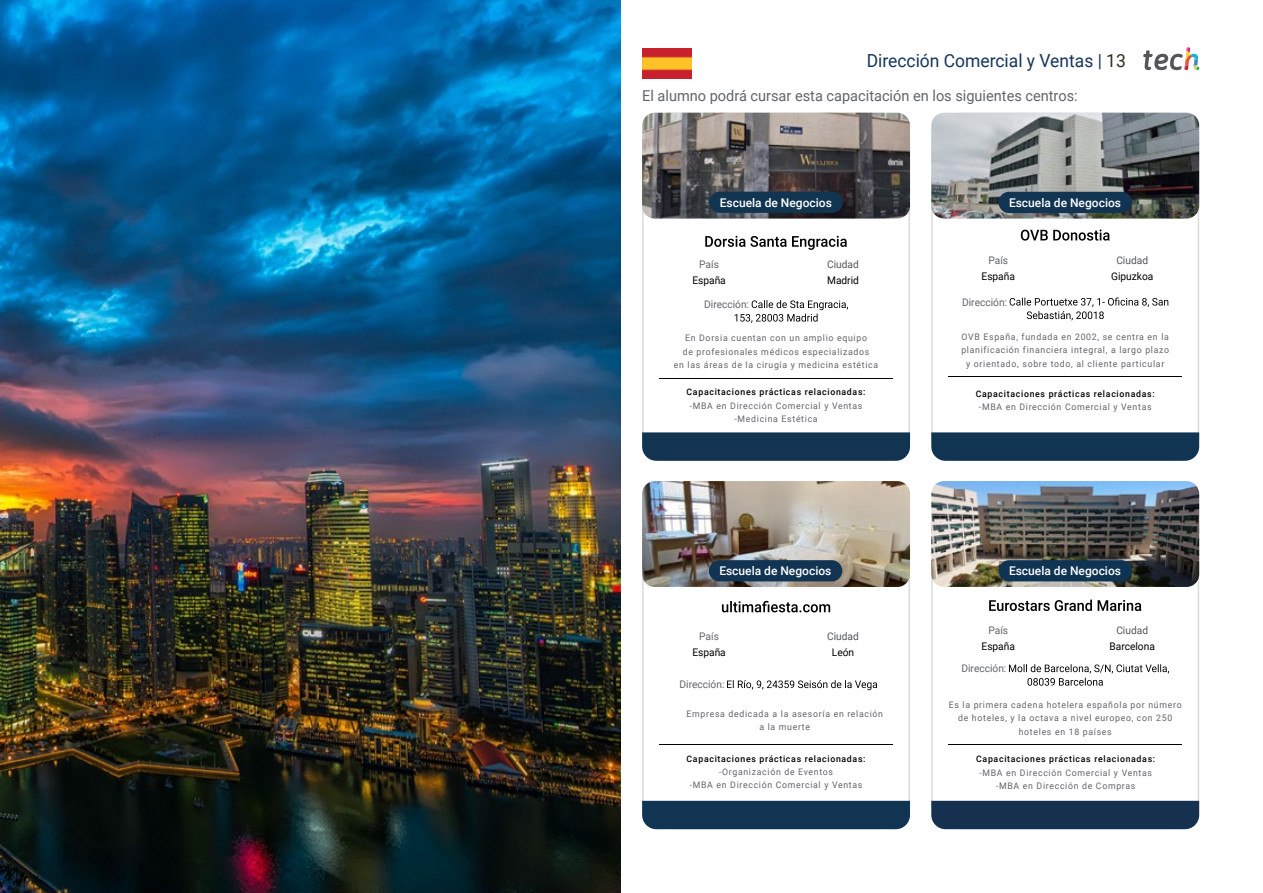
<style>
.page{position:relative;width:1263px;height:893px;background:#fff}
.page>*{position:absolute;margin:0;border:0;box-sizing:border-box;transform-origin:0 0}
.t1{font:18px "Roboto";color:#16355a}
.t2{font:15px "Roboto";color:#61646a}
.t3{font:500 12px "Roboto";color:#fff}
.t4{font:10.5px "Roboto";color:#61646a}
.t5{font:10.5px "Roboto";color:#000}
.t6{font:10.5px "Roboto";color:#52555b}
.t7{font:9px/13.5px "Roboto";letter-spacing:.08em;color:#61646a;text-align:center}
.t8{font:500 9px "Roboto";letter-spacing:.08em;color:#000}
.s1{color:#153559}
.s2{color:#312e20}
</style>
<div class="page">
<img style="left:0;top:0;width:621px;height:893px">
<svg style="left:1143px;top:47px;width:56px;height:24px"></svg>
<img style="left:642px;top:49px;width:49px;height:30px">
<svg style="left:642px;top:112px;width:269px;height:325px"></svg>
<svg style="left:642px;top:432px;width:268px;height:29px"></svg>
<hr style="left:659px;top:378px;width:234px;height:1px;background:#000">
<svg style="left:705px;top:236px;width:142px;height:14px"></svg>
<svg style="left:734px;top:300px;width:114px;height:23px"></svg>
<img style="left:642px;top:113px;width:268px;height:106px">
<div style="left:709px;top:192px;width:134px;height:21px;background:#113551;border-radius:11px"></div>
<svg style="left:931px;top:112px;width:269px;height:337px"></svg>
<img style="left:931px;top:113px;width:268px;height:106px">
<div style="left:998px;top:192px;width:134px;height:21px;background:#113452;border-radius:11px"></div>
<svg style="left:931px;top:432px;width:268px;height:29px"></svg>
<hr style="left:948px;top:376px;width:234px;height:1px;background:#000">
<svg style="left:1021px;top:230px;width:89px;height:11px"></svg>
<svg style="left:1009px;top:298px;width:159px;height:22px"></svg>
<svg style="left:642px;top:552px;width:269px;height:278px"></svg>
<img style="left:642px;top:481px;width:268px;height:106px">
<div style="left:709px;top:560px;width:133px;height:21px;background:#113452;border-radius:11px"></div>
<div style="left:642px;top:801px;width:268px;height:28px;background:#113452"></div>
<hr style="left:659px;top:744px;width:234px;height:1px;background:#000">
<svg style="left:722px;top:601px;width:108px;height:11px"></svg>
<svg style="left:727px;top:680px;width:150px;height:10px"></svg>
<svg style="left:931px;top:492px;width:269px;height:338px"></svg>
<hr style="left:948px;top:745px;width:234px;height:1px;background:#000">
<svg style="left:989px;top:600px;width:152px;height:11px"></svg>
<svg style="left:1009px;top:664px;width:160px;height:22px"></svg>
<div style="left:931px;top:801px;width:268px;height:28px;background:#16314f"></div>
<img style="left:931px;top:481px;width:268px;height:106px">
<div style="left:998px;top:560px;width:134px;height:21px;background:#0f3352;border-radius:11px"></div>
<h1 class="t1" style="left:867px;top:48px;width:261px">Dirección Comercial y Ventas <span class="s1">|</span> <span class="s2">13</span></h1>
<h2 class="t2" style="left:642px;top:86px;width:437px">El alumno podrá cursar esta capacitación en los siguientes centros:</h2>
<h3 class="t3" style="left:720px;top:194px;width:114px">Escuela de Negocios</h3>
<p class="t4" style="left:699px;top:257px;width:21px">País</p>
<p class="t5" style="left:692px;top:273px;width:35px">España</p>
<p class="t6" style="left:827px;top:257px;width:33px">Ciudad</p>
<p class="t5" style="left:827px;top:273px;width:33px">Madrid</p>
<p class="t4" style="left:704px;top:297px;width:46px">Dirección:</p>
<p class="t7" style="left:674px;top:331px;width:206px">En Dorsia cuentan con un amplio equipo<br>de profesionales médicos especializados<br>en las áreas de la cirugía y medicina estética</p>
<p class="t8" style="left:686px;top:386px;width:180px">Capacitaciones prácticas relacionadas:</p>
<p class="t7" style="left:690px;top:398px;width:174px">-MBA en Dirección Comercial y Ventas -Medicina Estética</p>
<h3 class="t3" style="left:719px;top:563px;width:114px">Escuela de Negocios</h3>
<p class="t4" style="left:699px;top:629px;width:21px">País</p>
<p class="t5" style="left:692px;top:645px;width:35px">España</p>
<p class="t6" style="left:827px;top:629px;width:33px">Ciudad</p>
<p class="t5" style="left:832px;top:645px;width:24px">León</p>
<p class="t4" style="left:680px;top:677px;width:46px">Dirección:</p>
<p class="t7" style="left:686px;top:706px;width:198px">Empresa dedicada a la asesoría en relación a la muerte</p>
<p class="t8" style="left:686px;top:752px;width:180px">Capacitaciones prácticas relacionadas:</p>
<p class="t7" style="left:690px;top:765px;width:174px">-Organización de Eventos<br>-MBA en Dirección Comercial y Ventas</p>
<h3 class="t3" style="left:1009px;top:194px;width:114px">Escuela de Negocios</h3>
<p class="t4" style="left:988px;top:253px;width:21px">País</p>
<p class="t5" style="left:981px;top:269px;width:35px">España</p>
<p class="t6" style="left:1116px;top:253px;width:33px">Ciudad</p>
<p class="t5" style="left:1111px;top:269px;width:44px">Gipuzkoa</p>
<p class="t4" style="left:962px;top:294px;width:46px">Dirección:</p>
<p class="t7" style="left:961px;top:330px;width:209px">OVB España, fundada en 2002, se centra en la planificación financiera integral, a largo plazo y orientado, sobre todo, al cliente particular</p>
<p class="t8" style="left:976px;top:387px;width:180px">Capacitaciones prácticas relacionadas:</p>
<p class="t7" style="left:979px;top:400px;width:174px">-MBA en Dirección Comercial y Ventas</p>
<h3 class="t3" style="left:1009px;top:563px;width:114px">Escuela de Negocios</h3>
<p class="t4" style="left:988px;top:622px;width:21px">País</p>
<p class="t5" style="left:981px;top:639px;width:35px">España</p>
<p class="t6" style="left:1116px;top:622px;width:33px">Ciudad</p>
<p class="t5" style="left:1109px;top:639px;width:47px">Barcelona</p>
<p class="t4" style="left:961px;top:661px;width:46px">Dirección:</p>
<p class="t7" style="left:949px;top:698px;width:234px">Es la primera cadena hotelera española por número de hoteles, y la octava a nivel europeo, con 250 hoteles en 18 países</p>
<p class="t8" style="left:976px;top:753px;width:180px">Capacitaciones prácticas relacionadas:</p>
<p class="t7" style="left:979px;top:765px;width:174px">-MBA en Dirección Comercial y Ventas -MBA en Dirección de Compras</p>
</div>
